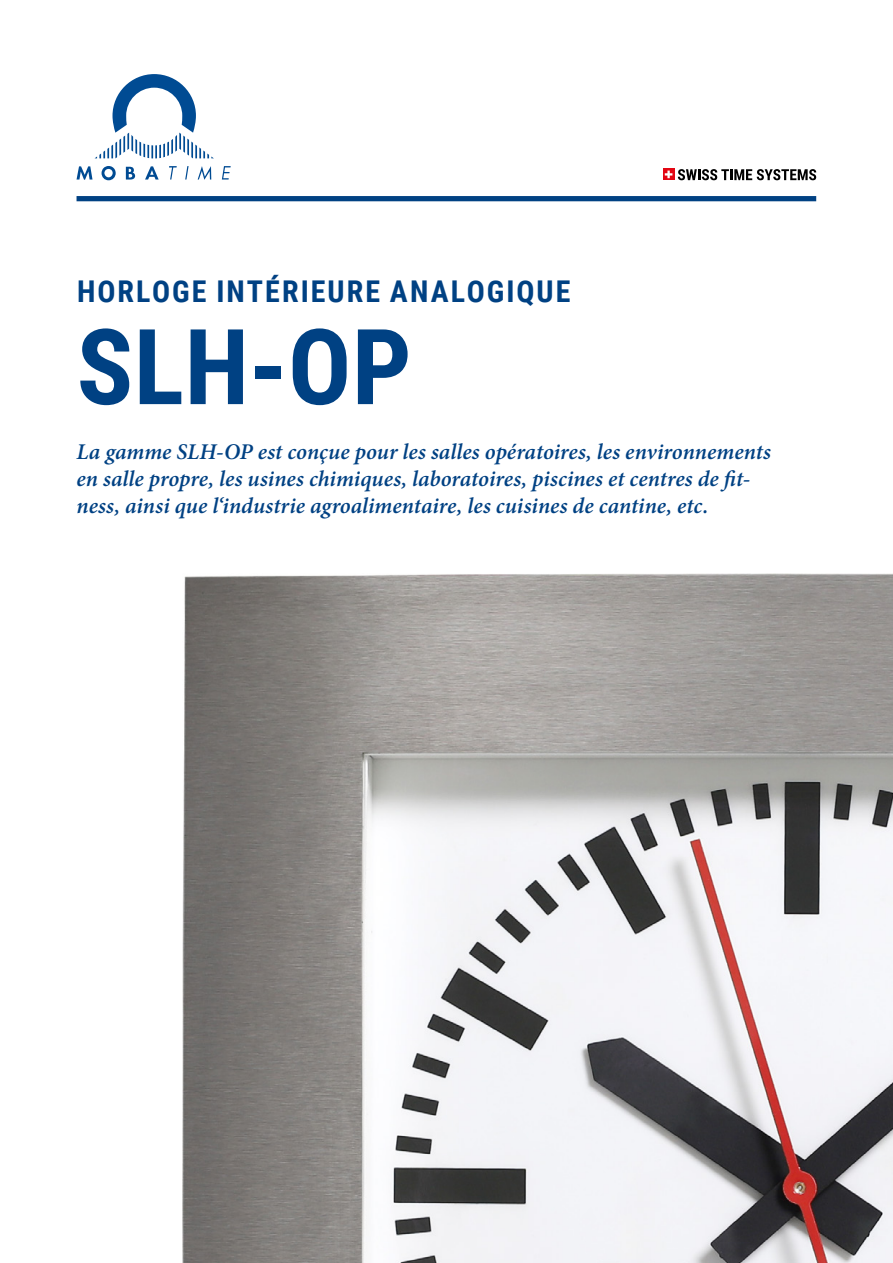
<style>
.page{position:relative;width:893px;height:1263px;background:#fff}
.page>*{position:absolute;margin:0;border:0;box-sizing:border-box;transform-origin:0 0}
.t1{font:700 105px "Roboto Condensed";color:#004183}
.t2{font:700 30px "Roboto Condensed";letter-spacing:.065em;color:#004183}
.t3{font:italic 600 22.5px/27px "Minion Pro";color:#004183}
</style>
<div class="page">
<svg style="left:95px;top:74px;width:119px;height:84px"></svg>
<svg style="left:77px;top:166px;width:15px;height:14px"></svg>
<svg style="left:102px;top:166px;width:14px;height:14px"></svg>
<svg style="left:126px;top:167px;width:9px;height:13px"></svg>
<svg style="left:145px;top:166px;width:14px;height:14px"></svg>
<svg style="left:169px;top:166px;width:8px;height:14px"></svg>
<svg style="left:185px;top:166px;width:4px;height:14px"></svg>
<svg style="left:198px;top:166px;width:13px;height:14px"></svg>
<svg style="left:222px;top:166px;width:9px;height:14px"></svg>
<svg style="left:663px;top:169px;width:11px;height:11px"></svg>
<svg style="left:665px;top:171px;width:7px;height:7px"></svg>
<svg style="left:678px;top:169px;width:138px;height:11px"></svg>
<div style="left:77px;top:196px;width:739px;height:5px;background:#004183"></div>
<img style="left:183px;top:574px;width:710px;height:689px">
<p class="t2" style="left:77px;top:270px;width:495px">HORLOGE INTÉRIEURE ANALOGIQUE</p>
<p class="t1" style="left:77px;top:293px;width:337px">SLH-OP</p>
<p class="t3" style="left:77px;top:438px;width:696px">La gamme SLH-OP est conçue pour les salles opératoires, les environnements en salle propre, les usines chimiques, laboratoires, piscines et centres de fit&shy;ness, ainsi que l‘industrie agroalimentaire, les cuisines de cantine, etc.</p>
</div>
